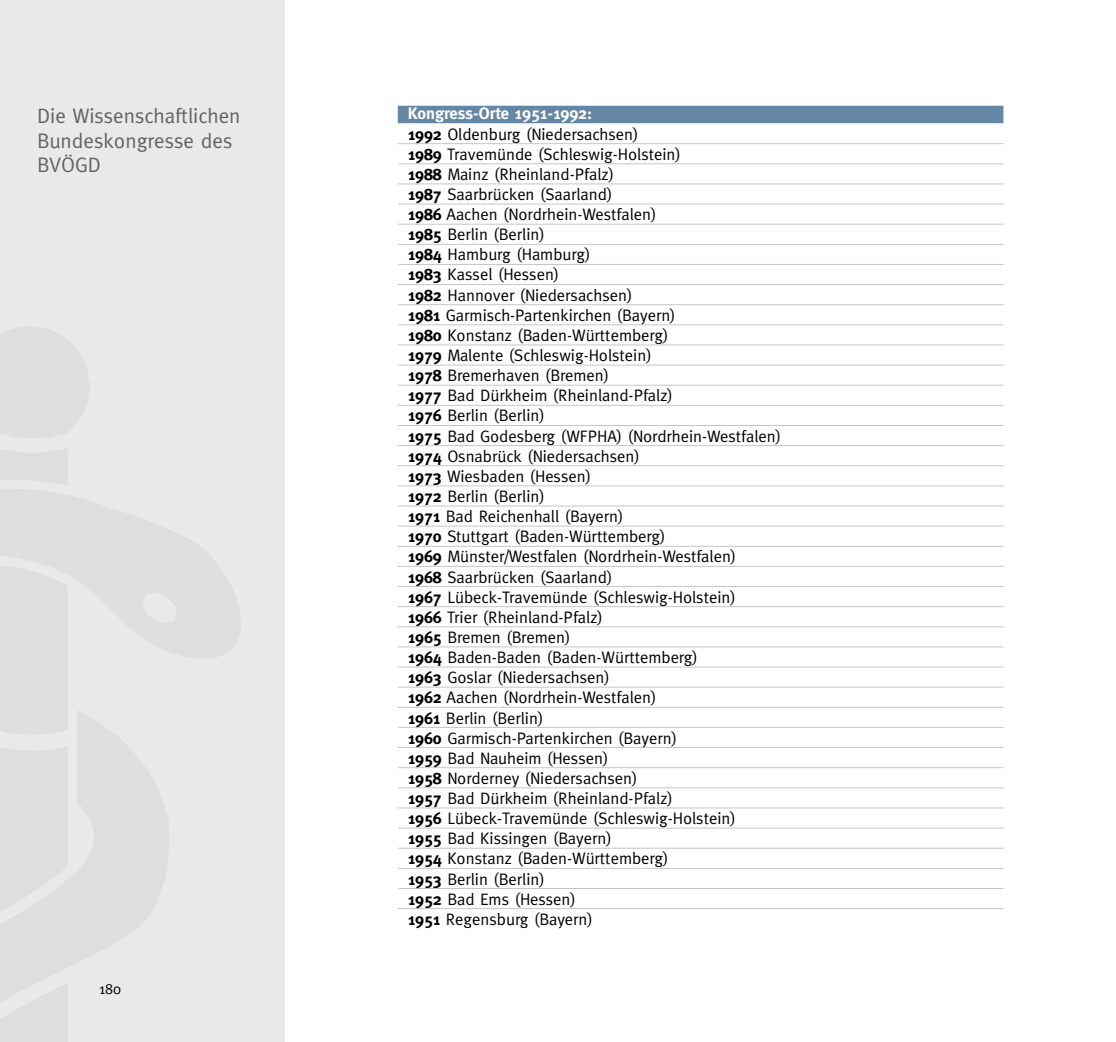
<style>
.page{position:relative;width:1116px;height:1042px;background:#fff}
.page>*{position:absolute;margin:0;border:0;box-sizing:border-box;transform-origin:0 0}
.t1{font:21px/24.5px "Meta";color:#636362}
.t2{font:16.62px/20.1px "Meta";color:#000}
.t3{font:14.88px "Meta";color:#000}
.s1{font-weight:700;color:#fff}
.s2{font-weight:700}
</style>
<div class="page">
<div style="left:0;top:0;width:284px;height:1042px;background:#e8e9e9"></div>
<svg style="left:90px;top:502px;width:150px;height:156px;fill:#dddede"></svg>
<svg style="left:68px;top:718px;width:101px;height:249px;fill:#dddede"></svg>
<svg style="left:0;top:747px;width:68px;height:295px"></svg>
<svg style="left:0;top:327px;width:90px;height:408px"></svg>
<div style="left:397px;top:106px;width:606px;height:17px;background:#6487a6"></div>
<hr style="left:397px;top:143px;width:606px;height:1px;background:#c5c6c6">
<hr style="left:397px;top:163px;width:606px;height:1px;background:#c5c6c6">
<hr style="left:397px;top:183px;width:606px;height:1px;background:#c5c6c6">
<hr style="left:397px;top:204px;width:606px;height:1px;background:#c5c6c6">
<hr style="left:397px;top:224px;width:606px;height:1px;background:#c5c6c6">
<hr style="left:397px;top:244px;width:606px;height:1px;background:#c5c6c6">
<hr style="left:397px;top:264px;width:606px;height:1px;background:#c5c6c6">
<hr style="left:397px;top:284px;width:606px;height:1px;background:#c5c6c6">
<hr style="left:397px;top:304px;width:606px;height:1px;background:#c5c6c6">
<hr style="left:397px;top:324px;width:606px;height:1px;background:#c5c6c6">
<hr style="left:397px;top:344px;width:606px;height:1px;background:#c5c6c6">
<hr style="left:397px;top:365px;width:606px;height:1px;background:#c5c6c6">
<hr style="left:397px;top:385px;width:606px;height:1px;background:#c5c6c6">
<hr style="left:397px;top:405px;width:606px;height:1px;background:#c5c6c6">
<hr style="left:397px;top:425px;width:606px;height:1px;background:#c5c6c6">
<hr style="left:397px;top:445px;width:606px;height:1px;background:#c5c6c6">
<hr style="left:397px;top:465px;width:606px;height:1px;background:#c5c6c6">
<hr style="left:397px;top:485px;width:606px;height:1px;background:#c5c6c6">
<hr style="left:397px;top:505px;width:606px;height:1px;background:#c5c6c6">
<hr style="left:397px;top:526px;width:606px;height:1px;background:#c5c6c6">
<hr style="left:397px;top:546px;width:606px;height:1px;background:#c5c6c6">
<hr style="left:397px;top:566px;width:606px;height:1px;background:#c5c6c6">
<hr style="left:397px;top:586px;width:606px;height:1px;background:#c5c6c6">
<hr style="left:397px;top:606px;width:606px;height:1px;background:#c5c6c6">
<hr style="left:397px;top:626px;width:606px;height:1px;background:#c5c6c6">
<hr style="left:397px;top:646px;width:606px;height:1px;background:#c5c6c6">
<hr style="left:397px;top:666px;width:606px;height:1px;background:#c5c6c6">
<hr style="left:397px;top:687px;width:606px;height:1px;background:#c5c6c6">
<hr style="left:397px;top:707px;width:606px;height:1px;background:#c5c6c6">
<hr style="left:397px;top:727px;width:606px;height:1px;background:#c5c6c6">
<hr style="left:397px;top:747px;width:606px;height:1px;background:#c5c6c6">
<hr style="left:397px;top:767px;width:606px;height:1px;background:#c5c6c6">
<hr style="left:397px;top:787px;width:606px;height:1px;background:#c5c6c6">
<hr style="left:397px;top:807px;width:606px;height:1px;background:#c5c6c6">
<hr style="left:397px;top:827px;width:606px;height:1px;background:#c5c6c6">
<hr style="left:397px;top:848px;width:606px;height:1px;background:#c5c6c6">
<hr style="left:397px;top:868px;width:606px;height:1px;background:#c5c6c6">
<hr style="left:397px;top:888px;width:606px;height:1px;background:#c5c6c6">
<hr style="left:397px;top:908px;width:606px;height:1px;background:#c5c6c6">
<p class="t1" style="left:37px;top:104px;width:205px">Die Wissenschaftlichen<br>Bundeskongresse des<br>BVÖGD</p>
<p class="t3" style="left:99px;top:980px;width:23px">180</p>
<p class="t2" style="left:407px;top:103px;width:375px"><span class="s1">Kongress-Orte 1951-1992:<br></span><span class="s2">1992</span> Oldenburg (Niedersachsen)<br><span class="s2">1989</span> Travemünde (Schleswig-Holstein)<br><span class="s2">1988</span> Mainz (Rheinland-Pfalz)<br><span class="s2">1987</span> Saarbrücken (Saarland)<br><span class="s2">1986</span> Aachen (Nordrhein-Westfalen)<br><span class="s2">1985</span> Berlin (Berlin)<br><span class="s2">1984</span> Hamburg (Hamburg)<br><span class="s2">1983</span> Kassel (Hessen)<br><span class="s2">1982</span> Hannover (Niedersachsen)<br><span class="s2">1981</span> Garmisch-Partenkirchen (Bayern)<br><span class="s2">1980</span> Konstanz (Baden-Württemberg)<br><span class="s2">1979</span> Malente (Schleswig-Holstein)<br><span class="s2">1978</span> Bremerhaven (Bremen)<br><span class="s2">1977</span> Bad Dürkheim (Rheinland-Pfalz)<br><span class="s2">1976</span> Berlin (Berlin)<br><span class="s2">1975</span> Bad Godesberg (WFPHA) (Nordrhein-Westfalen)<br><span class="s2">1974</span> Osnabrück (Niedersachsen)<br><span class="s2">1973</span> Wiesbaden (Hessen)<br><span class="s2">1972</span> Berlin (Berlin)<br><span class="s2">1971</span> Bad Reichenhall (Bayern)<br><span class="s2">1970</span> Stuttgart (Baden-Württemberg)<br><span class="s2">1969</span> Münster/Westfalen (Nordrhein-Westfalen)<br><span class="s2">1968</span> Saarbrücken (Saarland)<br><span class="s2">1967</span> Lübeck-Travemünde (Schleswig-Holstein)<br><span class="s2">1966</span> Trier (Rheinland-Pfalz)<br><span class="s2">1965</span> Bremen (Bremen)<br><span class="s2">1964</span> Baden-Baden (Baden-Württemberg)<br><span class="s2">1963</span> Goslar (Niedersachsen)<br><span class="s2">1962</span> Aachen (Nordrhein-Westfalen)<br><span class="s2">1961</span> Berlin (Berlin)<br><span class="s2">1960</span> Garmisch-Partenkirchen (Bayern)<br><span class="s2">1959</span> Bad Nauheim (Hessen)<br><span class="s2">1958</span> Norderney (Niedersachsen)<br><span class="s2">1957</span> Bad Dürkheim (Rheinland-Pfalz)<br><span class="s2">1956</span> Lübeck-Travemünde (Schleswig-Holstein)<br><span class="s2">1955</span> Bad Kissingen (Bayern)<br><span class="s2">1954</span> Konstanz (Baden-Württemberg)<br><span class="s2">1953</span> Berlin (Berlin)<br><span class="s2">1952</span> Bad Ems (Hessen)<br><span class="s2">1951</span> Regensburg (Bayern)</p>
</div>
